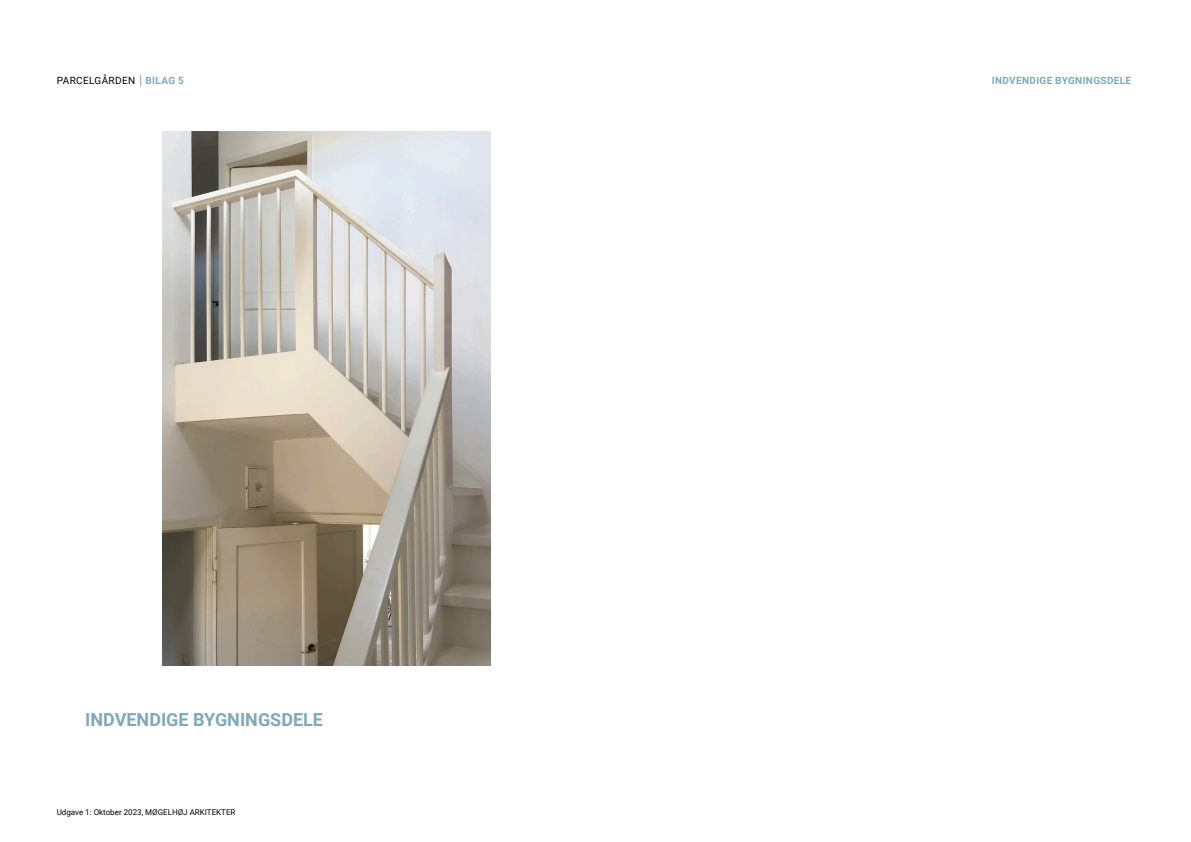
<style>
.page{position:relative;width:1191px;height:842px;background:#fff}
.page>*{position:absolute;margin:0;border:0;box-sizing:border-box;transform-origin:0 0}
.Overskrift{font:700 18px "Roboto";color:#7fa8bc}
.t1{font:700 10px "Roboto";letter-spacing:.035em;color:#7fa8bc}
.t2{font:10px "Roboto";letter-spacing:.035em;color:#000}
.t3{font:8px "Roboto";color:#000}
.s1{font-weight:700;color:#7fa8bc}
</style>
<div class="page">
<img style="left:162px;top:131px;width:328px;height:535px">
<p class="t2" style="left:57px;top:73px;width:128px">PARCELGÅRDEN <span class="s1">BILAG 5</span></p>
<p class="t1" style="left:991px;top:73px;width:141px">INDVENDIGE BYGNINGSDELE</p>
<p class="Overskrift" style="left:85px;top:707px;width:239px">INDVENDIGE BYGNINGSDELE</p>
<p class="t3" style="left:57px;top:806px;width:180px">Udgave 1: Oktober 2023, MØGELHØJ ARKITEKTER</p>
</div>
